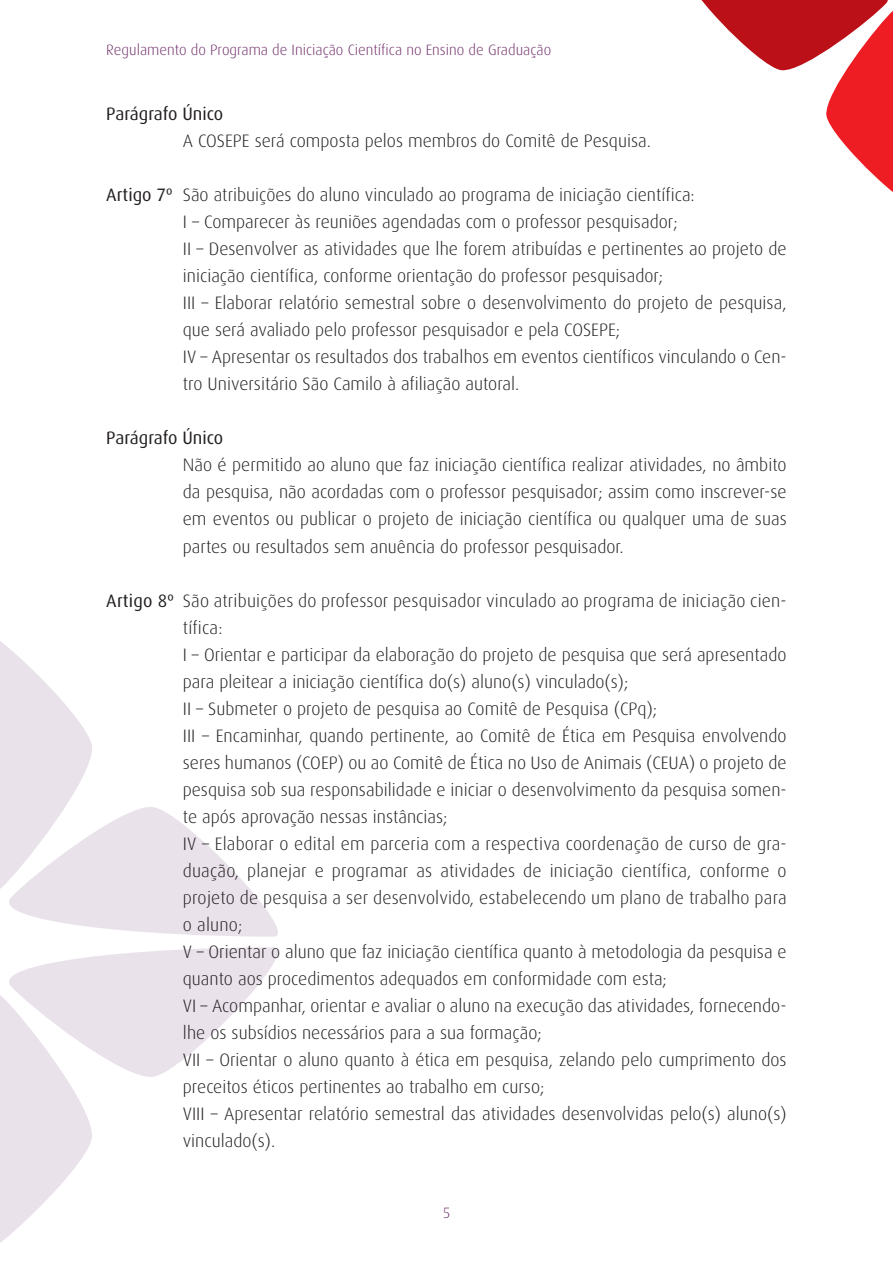
<style>
.page{position:relative;width:893px;height:1263px;background:#fff}
.page>*{position:absolute;margin:0;border:0;box-sizing:border-box;transform-origin:0 0}
.texto{font:300 18px/27px "Dax";color:#231f20}
.texto-2{font:18px "Dax";letter-spacing:-.005em;color:#231f20}
.t1{font:300 15px "Dax";color:#73326c}
.s1{font-weight:400}
</style>
<div class="page">
<svg style="left:0;top:641px;width:278px;height:296px"></svg>
<svg style="left:0;top:947px;width:278px;height:296px"></svg>
<svg style="left:701px;top:0;width:192px;height:192px"></svg>
<p class="t1" style="left:106px;top:42px;width:446px">Regulamento do Programa de Iniciação Científica no Ensino de Graduação</p>
<p class="texto-2" style="left:106px;top:104px;width:118px">Parágrafo Único</p>
<p class="texto" style="left:183px;top:128px;width:470px">A COSEPE será composta pelos membros do Comitê de Pesquisa.</p>
<p class="texto" style="left:106px;top:182px;width:590px"><span class="s1">Artigo 7º</span> São atribuições do aluno vinculado ao programa de iniciação científica:</p>
<p class="texto" style="left:183px;top:209px;width:496px">I – Comparecer às reuniões agendadas com o professor pesquisador;</p>
<p class="texto" style="left:183px;top:236px;width:605px">II – Desenvolver as atividades que lhe forem atribuídas e pertinentes ao projeto de iniciação científica, conforme orientação do professor pesquisador;</p>
<p class="texto" style="left:183px;top:290px;width:605px">III – Elaborar relatório semestral sobre o desenvolvimento do projeto de pesquisa, que será avaliado pelo professor pesquisador e pela COSEPE;</p>
<p class="texto" style="left:183px;top:344px;width:605px">IV – Apresentar os resultados dos trabalhos em eventos científicos vinculando o Cen&shy;tro Universitário São Camilo à afiliação autoral.</p>
<p class="texto-2" style="left:106px;top:428px;width:118px">Parágrafo Único</p>
<p class="texto" style="left:183px;top:452px;width:605px;text-align:justify">Não é permitido ao aluno que faz iniciação científica realizar atividades, no âmbito da pesquisa, não acordadas com o professor pesquisador; assim como inscrever-se em eventos ou publicar o projeto de iniciação científica ou qualquer uma de suas partes ou resultados sem anuência do professor pesquisador.</p>
<p class="texto" style="left:183px;top:587px;width:605px;text-indent:-77px"><span class="s1">Artigo 8º</span> São atribuições do professor pesquisador vinculado ao programa de iniciação cien&shy;tífica:</p>
<p class="texto" style="left:183px;top:641px;width:605px">I – Orientar e participar da elaboração do projeto de pesquisa que será apresentado para pleitear a iniciação científica do(s) aluno(s) vinculado(s);</p>
<p class="texto" style="left:183px;top:695px;width:476px">II – Submeter o projeto de pesquisa ao Comitê de Pesquisa (CPq);</p>
<p class="texto" style="left:183px;top:722px;width:605px;text-align:justify">III – Encaminhar, quando pertinente, ao Comitê de Ética em Pesquisa envolvendo seres humanos (COEP) ou ao Comitê de Ética no Uso de Animais (CEUA) o projeto de pesquisa sob sua responsabilidade e iniciar o desenvolvimento da pesquisa somen&shy;te após aprovação nessas instâncias;</p>
<p class="texto" style="left:183px;top:830px;width:605px;text-align:justify">IV – Elaborar o edital em parceria com a respectiva coordenação de curso de gra&shy;duação, planejar e programar as atividades de iniciação científica, conforme o projeto de pesquisa a ser desenvolvido, estabelecendo um plano de trabalho para o aluno;</p>
<p class="texto" style="left:183px;top:938px;width:605px">V – Orientar o aluno que faz iniciação científica quanto à metodologia da pesquisa e quanto aos procedimentos adequados em conformidade com esta;</p>
<p class="texto" style="left:183px;top:992px;width:605px">VI – Acompanhar, orientar e avaliar o aluno na execução das atividades, fornecendo&shy;lhe os subsídios necessários para a sua formação;</p>
<p class="texto" style="left:183px;top:1046px;width:605px">VII – Orientar o aluno quanto à ética em pesquisa, zelando pelo cumprimento dos preceitos éticos pertinentes ao trabalho em curso;</p>
<p class="texto" style="left:183px;top:1100px;width:605px">VIII – Apresentar relatório semestral das atividades desenvolvidas pelo(s) aluno(s) vinculado(s).</p>
<p class="t1" style="left:443px;top:1205px;width:9px">5</p>
</div>
